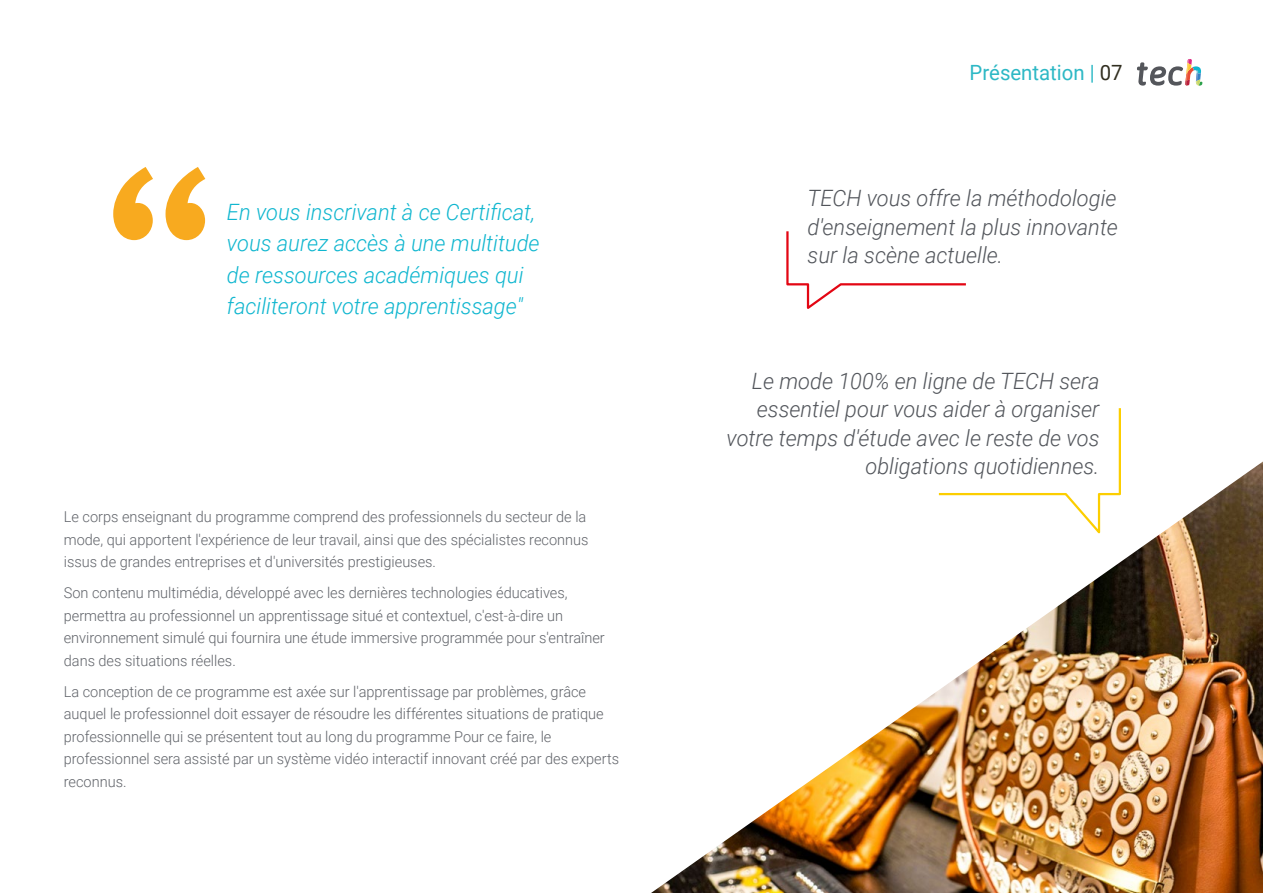
<style>
.page{position:relative;width:1263px;height:893px;background:#fff}
.page>*{position:absolute;margin:0;border:0;box-sizing:border-box;transform-origin:0 0}
.t1{font:italic 300 22.5px/28.5px "Roboto";color:#52555b;text-align:right}
.t2{font:italic 300 22.5px/31.5px "Roboto";color:#0fb6cf}
.t3{font:21px "Roboto";color:#2db8c5}
.t4{font:300 15px/22.5px "Roboto";color:#61646a}
.s1{color:#312e20}
</style>
<div class="page">
<svg style="left:113px;top:167px;width:92px;height:73px"></svg>
<svg style="left:1118px;top:408px;width:3px;height:53px"></svg>
<svg style="left:786px;top:231px;width:180px;height:78px"></svg>
<svg style="left:1137px;top:59px;width:65px;height:27px"></svg>
<img style="left:651px;top:461px;width:612px;height:432px">
<h1 class="t2" style="left:227px;top:195px;width:314px">En vous inscrivant à ce Certificat, vous aurez accès à une multitude de ressources académiques qui faciliteront votre apprentissage"</h1>
<p class="t4" style="left:64px;top:505px;width:526px">Le corps enseignant du programme comprend des professionnels du secteur de la mode, qui apportent l'expérience de leur travail, ainsi que des spécialistes reconnus issus de grandes entreprises et d'universités prestigieuses.</p>
<p class="t4" style="left:64px;top:581px;width:543px">Son contenu multimédia, développé avec les dernières technologies éducatives, permettra au professionnel un apprentissage situé et contextuel, c'est-à-dire un environnement simulé qui fournira une étude immersive programmée pour s'entraîner dans des situations réelles.</p>
<p class="t4" style="left:64px;top:679px;width:557px">La conception de ce programme est axée sur l'apprentissage par problèmes, grâce auquel le professionnel doit essayer de résoudre les différentes situations de pratique professionnelle qui se présentent tout au long du programme Pour ce faire, le professionnel sera assisté par un système vidéo interactif innovant créé par des experts reconnus.</p>
<h2 class="t3" style="left:970px;top:57px;width:155px">Présentation | <span class="s1">07</span></h2>
<h1 class="t1" style="left:807px;top:183px;width:312px;text-align:justify">TECH vous offre la méthodologie d'enseignement la plus innovante sur la scène actuelle.</h1>
<h1 class="t1" style="left:726px;top:366px;width:374px">Le mode 100% en ligne de TECH sera essentiel pour vous aider à organiser votre temps d'étude avec le reste de vos obligations quotidiennes.</h1>
</div>
